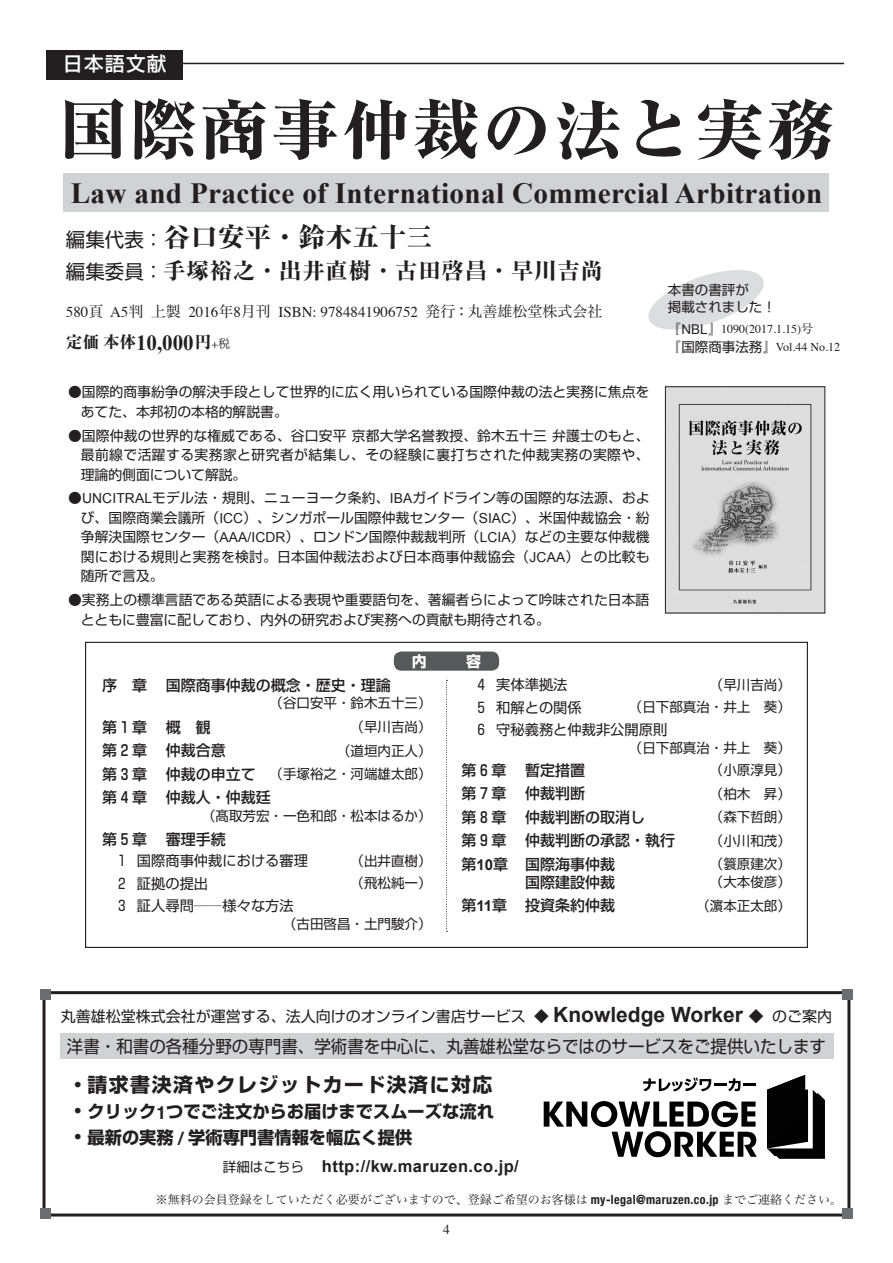
<style>
.page{position:relative;width:893px;height:1263px;background:#fff}
.page>*{position:absolute;margin:0;border:0;box-sizing:border-box;transform-origin:0 0}
.t1{font:800 66px "Ryumin";letter-spacing:.03em;color:#231f20;scale:1.04 1}
.t2{font:700 29.25px "Times New Roman";letter-spacing:.01em;color:#231f20}
.t3{font:800 27px "Ryumin";color:#231f20}
.t4{font:800 22.5px "Ryumin";letter-spacing:.03em;color:#231f20}
.t5{font:700 21.6px "Times New Roman";color:#231f20}
.t6{font:700 19.5px "Shin Go";letter-spacing:.075em;color:#231f20}
.t7{font:500 19.5px "Shin Go";letter-spacing:.075em;color:#fff}
.t8{font:17.4px "Shin Go";color:#231f20;scale:.95 1}
.t9{font:700 17.25px "Shin Go";color:#231f20}
.t10{font:700 16.5px "Arial";letter-spacing:.025em;color:#231f20}
.t11{font:500 15px "Shin Go";color:#231f20}
.t12{font:15px "Shin Go";color:#231f20}
.t13{font:15px "Times";color:#231f20}
.t14{font:700 15px "Shin Go";color:#fff}
.t15{font:14.25px "Shin Go";color:#231f20}
.t16{font:13.8px/19.5px "Shin Go";letter-spacing:.005em;color:#231f20}
.t17{font:13.5px "Shin Go";color:#231f20}
.t18{font:13.5px "Times";color:#231f20}
.t19{font:12px "Hira Min Pro W3";color:#231f20}
.t20{font:12px "Times";color:#231f20}
.s1{font-family:"Shin Go";font-weight:400;font-size:19.5px}
.s2{font-family:"Hira Min Pro W3"}
.s3{font-family:"Ryumin";font-weight:800;font-size:16.5px}
.s4{font-family:"Times";font-weight:400;font-size:12px}
.s5{font-family:"Hira Min Pro W3";font-weight:400;font-size:12px}
.s6{font-family:"Arial"}
.s7{font-family:"Shin Go";font-size:13.5px}
.s8{font-family:"Arial";font-size:13.5px}
.s9{font-weight:500;font-size:15px}
.s10{font-family:"Arial";font-weight:700}
.s11{font-family:"Arial";font-weight:700;font-size:21px}
.s12{font-size:19.5px}
.s13{font-family:"Helvetica";font-size:18.15px}
.s14{font-family:"Shin Go";font-weight:400;font-size:13.5px}
.s15{font-family:"Helvetica Neue";font-weight:700;font-stretch:condensed;font-size:12.75px}
</style>
<div class="page">
<svg style="left:648px;top:270px;width:116px;height:60px"></svg>
<div style="left:60px;top:1034px;width:773px;height:25px;background:#d1d2d4"></div>
<hr style="left:49px;top:63px;width:795px;height:1px;background:#231f20">
<div style="left:43px;top:991px;width:807px;height:225px;border:3px solid #231f20"></div>
<div style="left:47px;top:50px;width:136px;height:30px;background:#231f20"></div>
<div style="left:64px;top:173px;width:765px;height:38px;background:#d1d2d4"></div>
<img style="left:667px;top:389px;width:156px;height:222px">
<div style="left:394px;top:651px;width:105px;height:20px;background:#57585a;border-radius:7px"></div>
<svg style="left:446px;top:680px;width:1px;height:252px"></svg>
<svg style="left:544px;top:1101px;width:213px;height:56px"></svg>
<svg style="left:643px;top:1077px;width:113px;height:14px"></svg>
<svg style="left:767px;top:1075px;width:58px;height:84px"></svg>
<div style="left:40px;top:989px;width:11px;height:10px;background:#6c6d70"></div>
<div style="left:842px;top:989px;width:11px;height:10px;background:#6c6d70"></div>
<div style="left:40px;top:1208px;width:11px;height:11px;background:#6c6d70"></div>
<div style="left:842px;top:1208px;width:11px;height:11px;background:#6c6d70"></div>
<p class="t7" style="left:63px;top:51px;width:105px">日本語文献</p>
<p class="t1" style="left:59px;top:88px;width:747px">国際商事仲裁の法と実務</p>
<p class="t2" style="left:71px;top:173px;width:753px">Law and Practice of International Commercial Arbitration</p>
<p class="t3" style="left:66px;top:220px;width:369px"><span class="s1">編集代表：</span>谷口安平・鈴木五十三</p>
<p class="t4" style="left:66px;top:256px;width:539px"><span class="s1">編集委員：</span>手塚裕之・出井直樹・古田啓昌・早川吉尚</p>
<p class="t13" style="left:66px;top:298px;width:538px">580<span class="s2">頁</span> A5<span class="s2">判 上製</span> 2016<span class="s2">年</span>8<span class="s2">月刊</span> ISBN: 9784841906752 <span class="s2">発行：丸善雄松堂株式会社</span></p>
<p class="t5" style="left:66px;top:327px;width:166px"><span class="s3">定価本体</span>10,000<span class="s3">円</span><span class="s4">+</span><span class="s5">税</span></p>
<p class="t16" style="left:81px;top:382px;width:570px;text-indent:-13px">●国際的商事紛争の解決手段として世界的に広く用いられている国際仲裁の法と実務に焦点をあてた、本邦初の本格的解説書。</p>
<p class="t16" style="left:81px;top:425px;width:570px;text-align:justify;text-indent:-13px">●国際仲裁の世界的な権威である、谷口安平京都大学名誉教授、鈴木五十三弁護士のもと、最前線で活躍する実務家と研究者が結集し、その経験に裏打ちされた仲裁実務の実際や、理論的側面について解説。</p>
<p class="t16" style="left:81px;top:488px;width:570px;text-align:justify;text-indent:-13px">●<span class="s6">UNCITRAL</span>モデル法・規則、ニューヨーク条約、<span class="s6">IBA</span>ガイドライン等の国際的な法源、および、国際商業会議所（<span class="s6">ICC</span>）、シンガポール国際仲裁センター（<span class="s6">SIAC</span>）、米国仲裁協会・紛争解決国際センター（<span class="s6">AAA/ICDR</span>）、ロンドン国際仲裁裁判所（<span class="s6">LCIA</span>）などの主要な仲裁機関における規則と実務を検討。日本国仲裁法および日本商事仲裁協会（<span class="s6">JCAA</span>）との比較も随所で言及。</p>
<p class="t16" style="left:81px;top:589px;width:570px;text-indent:-13px">●実務上の標準言語である英語による表現や重要語句を、著編者らによって吟味された日本語とともに豊富に配しており、内外の研究および実務への貢献も期待される。</p>
<p class="t17" style="left:668px;top:281px;width:82px">本書の書評が</p>
<p class="t17" style="left:668px;top:298px;width:110px">掲載されました！</p>
<p class="t20" style="left:668px;top:318px;width:147px"><span class="s7">『</span><span class="s8">NBL</span><span class="s7">』</span>1090(2017.1.15)<span class="s2">号</span></p>
<p class="t20" style="left:668px;top:336px;width:174px"><span class="s7">『国際商事法務』</span>Vol.44 No.12</p>
<p class="t14" style="left:412px;top:651px;width:70px">内　　容</p>
<p class="t11" style="left:102px;top:676px;width:46px">序　章</p>
<p class="t11" style="left:166px;top:676px;width:226px">国際商事仲裁の概念・歴史・理論</p>
<p class="t17" style="left:270px;top:694px;width:163px">（谷口安平・鈴木五十三）</p>
<p class="t11" style="left:102px;top:717px;width:46px">第１章</p>
<p class="t11" style="left:166px;top:717px;width:46px">概　観</p>
<p class="t17" style="left:351px;top:718px;width:82px">（早川吉尚）</p>
<p class="t11" style="left:102px;top:741px;width:46px">第２章</p>
<p class="t11" style="left:166px;top:741px;width:61px">仲裁合意</p>
<p class="t17" style="left:337px;top:741px;width:96px">（道垣内正人）</p>
<p class="t11" style="left:102px;top:764px;width:46px">第３章</p>
<p class="t17" style="left:166px;top:765px;width:267px"><span class="s9">仲裁の申立て</span> （手塚裕之・河端雄太郎）</p>
<p class="t11" style="left:102px;top:788px;width:46px">第４章</p>
<p class="t11" style="left:166px;top:788px;width:106px">仲裁人・仲裁廷</p>
<p class="t17" style="left:202px;top:806px;width:231px">（髙取芳宏・一色和郎・松本はるか）</p>
<p class="t11" style="left:102px;top:829px;width:46px">第５章</p>
<p class="t11" style="left:166px;top:829px;width:61px">審理手続</p>
<p class="t15" style="left:115px;top:851px;width:195px">１ 国際商事仲裁における審理</p>
<p class="t17" style="left:351px;top:852px;width:82px">（出井直樹）</p>
<p class="t15" style="left:115px;top:874px;width:95px">２ 証拠の提出</p>
<p class="t17" style="left:351px;top:874px;width:82px">（飛松純一）</p>
<p class="t15" style="left:115px;top:896px;width:180px">３ 証人尋問――様々な方法</p>
<p class="t17" style="left:283px;top:914px;width:150px">（古田啓昌・土門駿介）</p>
<p class="t15" style="left:474px;top:675px;width:95px">４ 実体準拠法</p>
<p class="t17" style="left:710px;top:676px;width:83px">（早川吉尚）</p>
<p class="t15" style="left:474px;top:698px;width:109px">５ 和解との関係</p>
<p class="t17" style="left:629px;top:698px;width:164px">（日下部真治・井上　葵）</p>
<p class="t15" style="left:474px;top:720px;width:195px">６ 守秘義務と仲裁非公開原則</p>
<p class="t17" style="left:629px;top:738px;width:164px">（日下部真治・井上　葵）</p>
<p class="t11" style="left:461px;top:760px;width:46px">第６章</p>
<p class="t11" style="left:525px;top:760px;width:61px">暫定措置</p>
<p class="t17" style="left:710px;top:761px;width:83px">（小原淳見）</p>
<p class="t11" style="left:461px;top:784px;width:46px">第７章</p>
<p class="t11" style="left:525px;top:784px;width:61px">仲裁判断</p>
<p class="t17" style="left:710px;top:785px;width:83px">（柏木　昇）</p>
<p class="t11" style="left:461px;top:807px;width:46px">第８章</p>
<p class="t11" style="left:525px;top:807px;width:121px">仲裁判断の取消し</p>
<p class="t17" style="left:710px;top:808px;width:83px">（森下哲朗）</p>
<p class="t11" style="left:461px;top:831px;width:46px">第９章</p>
<p class="t11" style="left:525px;top:831px;width:151px">仲裁判断の承認・執行</p>
<p class="t17" style="left:710px;top:832px;width:83px">（小川和茂）</p>
<p class="t11" style="left:461px;top:854px;width:155px">第<span class="s10">10</span>章 国際海事仲裁</p>
<p class="t17" style="left:710px;top:855px;width:83px">（簑原建次）</p>
<p class="t11" style="left:525px;top:872px;width:91px">国際建設仲裁</p>
<p class="t17" style="left:710px;top:873px;width:83px">（大本俊彦）</p>
<p class="t11" style="left:461px;top:896px;width:155px">第<span class="s10">11</span>章 投資条約仲裁</p>
<p class="t17" style="left:696px;top:897px;width:96px">（濵本正太郎）</p>
<p class="t12" style="left:61px;top:1006px;width:773px">丸善雄松堂株式会社が運営する、法人向けのオンライン書店サービス ◆ <span class="s11">Knowledge Worker</span> ◆ のご案内</p>
<p class="t8" style="left:67px;top:1034px;width:800px">洋書・和書の各種分野の専門書、学術書を中心に、丸善雄松堂ならではのサービスをご提供いたします</p>
<p class="t6" style="left:68px;top:1071px;width:426px">・請求書決済やクレジットカード決済に対応</p>
<p class="t9" style="left:68px;top:1100px;width:427px"><span class="s12">・</span>クリック<span class="s13">1</span>つでご注文からお届けまでスムーズな流れ</p>
<p class="t9" style="left:68px;top:1126px;width:346px"><span class="s12">・</span>最新の実務 <span class="s13">/</span> 学術専門書情報を幅広く提供</p>
<p class="t10" style="left:223px;top:1155px;width:297px"><span class="s14">詳細はこちら　</span> http://kw.maruzen.co.jp/</p>
<p class="t19" style="left:156px;top:1189px;width:688px">※無料の会員登録をしていただく必要がございますので、登録ご希望のお客様は <span class="s15">my-legal@maruzen.co.jp</span> までご連絡ください。</p>
<p class="t18" style="left:443px;top:1217px;width:8px">4</p>
</div>
